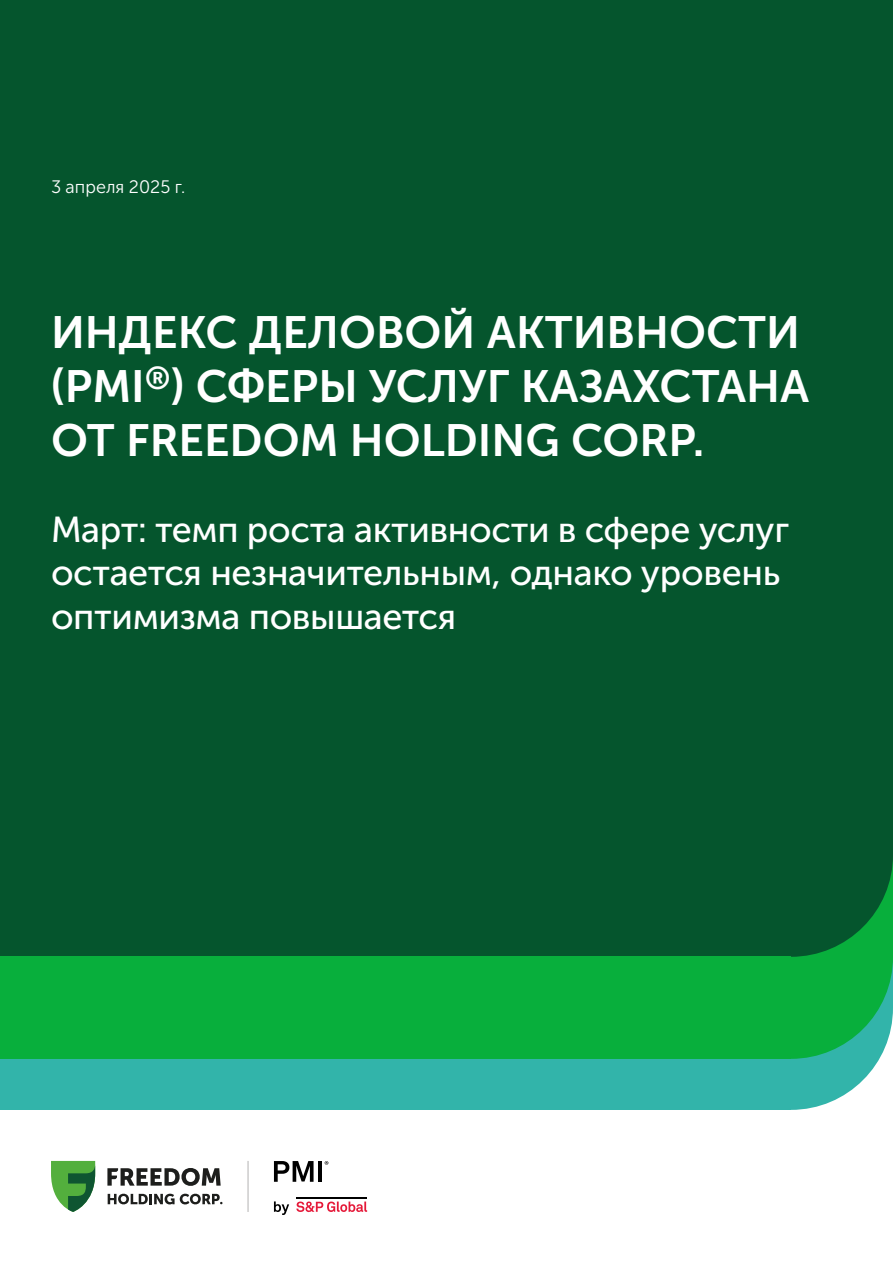
<style>
.page{position:relative;width:893px;height:1263px;background:#fff}
.page>*{position:absolute;margin:0;border:0;box-sizing:border-box;transform-origin:0 0}
.t1{font:45px/54px "Museo Sans Cyrl 700";color:#fff}
.t2{font:36px/43.2px "Museo Sans Cyrl 500";letter-spacing:-.01em;color:#fff}
.t3{font:18px "Museo Sans Cyrl 300";color:#fff}
</style>
<div class="page">
<div style="left:791px;top:855px;width:102px;height:102px;background:#08af3c"></div>
<div style="left:689px;top:906px;width:204px;height:204px;background:#32b4aa;border-radius:50%"></div>
<div style="left:791px;top:957px;width:102px;height:49px;background:#32b4aa"></div>
<svg style="left:274px;top:1201px;width:15px;height:14px"></svg>
<svg style="left:296px;top:1201px;width:71px;height:11px"></svg>
<hr style="left:296px;top:1197px;width:71px;height:1px;background:#000">
<svg style="left:274px;top:1161px;width:40px;height:21px"></svg>
<hr style="left:318px;top:1161px;width:4px;height:21px;background:#000">
<svg style="left:325px;top:1161px;width:3px;height:4px"></svg>
<hr style="left:248px;top:1161px;width:1px;height:51px;background:#b3b2b2">
<div style="left:0;top:1059px;width:791px;height:51px;background:#32b4aa"></div>
<svg style="left:107px;top:1168px;width:114px;height:18px"></svg>
<svg style="left:108px;top:1193px;width:115px;height:12px"></svg>
<svg style="left:51px;top:1161px;width:44px;height:51px"></svg>
<div style="left:0;top:0;width:893px;height:855px;background:#05552d"></div>
<div style="left:689px;top:855px;width:204px;height:204px;background:#08af3c;border-radius:50%"></div>
<div style="left:689px;top:753px;width:204px;height:204px;background:#05552d;border-radius:50%"></div>
<div style="left:0;top:0;width:791px;height:957px;background:#05552d"></div>
<div style="left:0;top:957px;width:791px;height:102px;background:#08af3c"></div>
<p class="t3" style="left:51px;top:177px;width:136px">3 апреля 2025 г.</p>
<p class="t1" style="left:51px;top:305px;width:760px">ИНДЕКС ДЕЛОВОЙ АКТИВНОСТИ (PMI<sup>®</sup>) СФЕРЫ УСЛУГ КАЗАХСТАНА<br>ОТ FREEDOM HOLDING CORP.</p>
<p class="t2" style="left:51px;top:508px;width:740px">Март: темп роста активности в сфере услуг остается незначительным, однако уровень оптимизма повышается</p>
</div>
